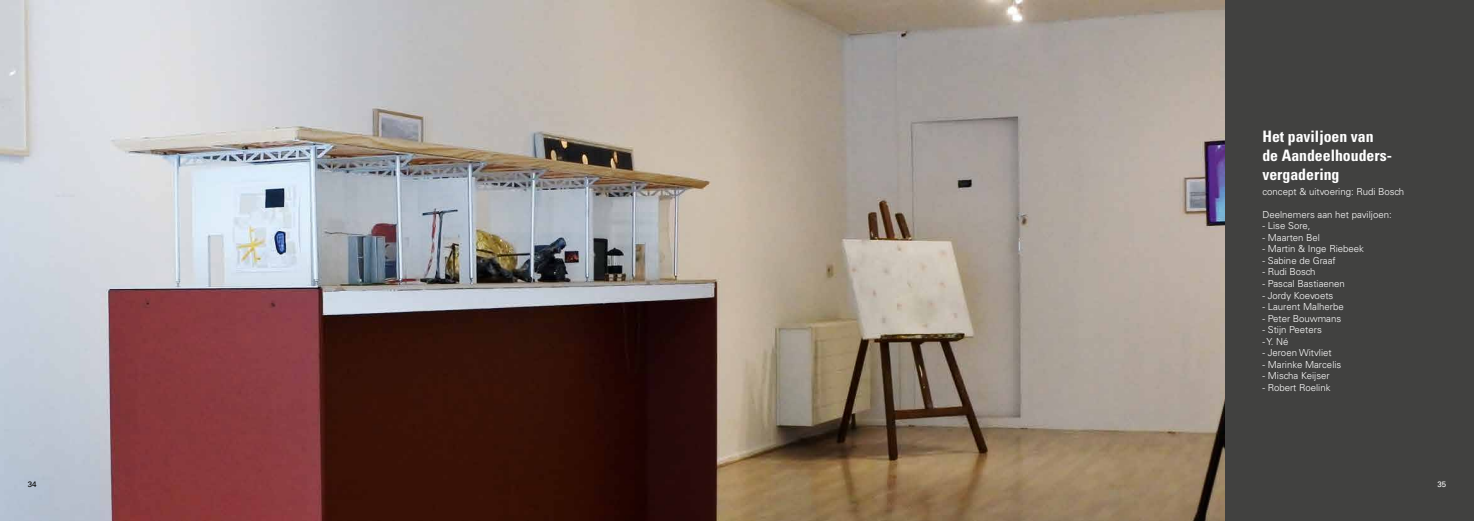
<style>
.page{position:relative;width:1474px;height:521px;background:#fff}
.page>*{position:absolute;margin:0;border:0;box-sizing:border-box;transform-origin:0 0}
.t1{font:700 condensed 15.75px/18.9px "Univers LT Std";color:#fff}
.t2{font:300 9.62px "Univers LT Std";color:#fff}
.t3{font:7.88px "Univers LT Std";color:#000}
.t4{font:7.88px "Univers LT Std";color:#fff}
</style>
<div class="page">
<img style="left:0;top:0;width:1225px;height:521px">
<div style="left:1225px;top:0;width:248px;height:521px;background:#414140"></div>
<h1 class="t1" style="left:1262px;top:127px;width:131px">Het paviljoen van de Aandeelhouders&shy;vergadering</h1>
<p class="t2" style="left:1262px;top:185px;width:143px">concept &amp; uitvoering: Rudi Bosch</p>
<p class="t2" style="left:1262px;top:208px;width:131px">Deelnemers aan het paviljoen:</p>
<p class="t2" style="left:1262px;top:220px;width:50px">- Lise Sore,</p>
<p class="t2" style="left:1262px;top:232px;width:59px">- Maarten Bel</p>
<p class="t2" style="left:1262px;top:243px;width:103px">- Martin &amp; Inge Riebeek</p>
<p class="t2" style="left:1262px;top:255px;width:75px">- Sabine de Graaf</p>
<p class="t2" style="left:1262px;top:266px;width:55px">- Rudi Bosch</p>
<p class="t2" style="left:1262px;top:278px;width:84px">- Pascal Bastiaenen</p>
<p class="t2" style="left:1262px;top:289px;width:72px">- Jordy Koevoets</p>
<p class="t2" style="left:1262px;top:301px;width:83px">- Laurent Malherbe</p>
<p class="t2" style="left:1262px;top:312px;width:80px">- Peter Bouwmans</p>
<p class="t2" style="left:1262px;top:324px;width:61px">- Stijn Peeters</p>
<p class="t2" style="left:1262px;top:336px;width:28px">- Y. Né</p>
<p class="t2" style="left:1262px;top:347px;width:71px">- Jeroen Witvliet</p>
<p class="t2" style="left:1262px;top:359px;width:80px">- Marinke Marcelis</p>
<p class="t2" style="left:1262px;top:370px;width:69px">- Mischa Keijser</p>
<p class="t2" style="left:1262px;top:382px;width:70px">- Robert Roelink</p>
<p class="t3" style="left:28px;top:479px;width:10px">34</p>
<p class="t4" style="left:1437px;top:479px;width:10px">35</p>
</div>
